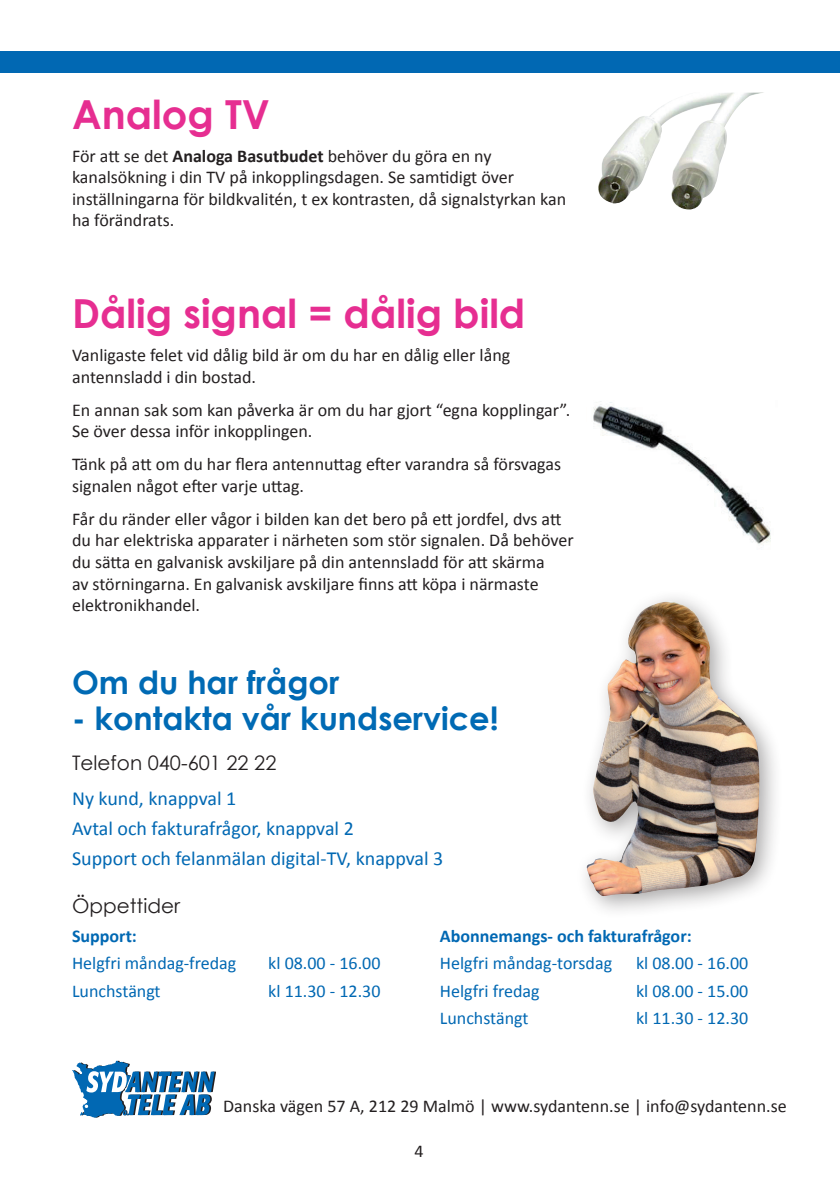
<style>
.page{position:relative;width:840px;height:1191px;background:#fff}
.page>*{position:absolute;margin:0;border:0;box-sizing:border-box;transform-origin:0 0}
.t1{font:700 40px "Century Gothic";color:#e62e91}
.t2{font:700 32px "Century Gothic";color:#006ab4}
.t3{font:20px/29.6px "Calibri";color:#0168b3}
.t4{font:20px "Century Gothic";color:#231f20}
.t5{font:18px/21.6px "Calibri";color:#231f20}
.t6{font:18px "Calibri";color:#0168b3}
.t7{font:700 18px "Calibri";color:#0168b3}
.s1{font-weight:700}
</style>
<div class="page">
<img style="left:598px;top:93px;width:163px;height:117px">
<img style="left:593px;top:401px;width:178px;height:144px">
<div style="left:0;top:51px;width:839px;height:22px;background:#0168b3"></div>
<svg style="left:72px;top:1060px;width:144px;height:57px"></svg>
<div style="left:572px;top:587px;width:209px;height:331px;background:#231f20;opacity:.39"></div>
<img style="left:586px;top:601px;width:174px;height:296px">
<h1 class="t1" style="left:72px;top:84px;width:199px">Analog TV</h1>
<p class="t5" style="left:72px;top:145px;width:495px">För att se det <span class="s1">Analoga Basutbudet</span> behöver du göra en ny kanalsökning i din TV på inkopplingsdagen. Se samtidigt över inställningarna för bildkvalitén, t ex kontrasten, då signalstyrkan kan ha förändrats.</p>
<h1 class="t1" style="left:72px;top:283px;width:454px">Dålig signal = dålig bild</h1>
<p class="t5" style="left:72px;top:344px;width:439px">Vanligaste felet vid dålig bild är om du har en dålig eller lång antennsladd i din bostad.</p>
<p class="t5" style="left:72px;top:399px;width:499px">En annan sak som kan påverka är om du har gjort “egna kopplingar”.<br>Se över dessa inför inkopplingen.</p>
<p class="t5" style="left:72px;top:453px;width:490px">Tänk på att om du har flera antennuttag efter varandra så försvagas signalen något efter varje uttag.</p>
<p class="t5" style="left:72px;top:508px;width:503px">Får du ränder eller vågor i bilden kan det bero på ett jordfel, dvs att du har elektriska apparater i närheten som stör signalen. Då behöver du sätta en galvanisk avskiljare på din antennsladd för att skärma<br>av störningarna. En galvanisk avskiljare finns att köpa i närmaste elektronikhandel.</p>
<h2 class="t2" style="left:72px;top:658px;width:268px">Om du har frågor</h2>
<h2 class="t2" style="left:72px;top:694px;width:428px">- kontakta vår kundservice!</h2>
<p class="t4" style="left:72px;top:748px;width:206px">Telefon 040-601 22 22</p>
<p class="t3" style="left:72px;top:784px;width:372px">Ny kund, knappval 1<br>Avtal och fakturafrågor, knappval 2<br>Support och felanmälan digital-TV, knappval 3</p>
<p class="t4" style="left:72px;top:891px;width:109px">Öppettider</p>
<p class="t7" style="left:72px;top:924px;width:66px">Support:</p>
<p class="t6" style="left:72px;top:952px;width:166px">Helgfri måndag-fredag</p>
<p class="t6" style="left:268px;top:952px;width:114px">kl 08.00 - 16.00</p>
<p class="t6" style="left:72px;top:979px;width:90px">Lunchstängt</p>
<p class="t6" style="left:268px;top:979px;width:114px">kl 11.30 - 12.30</p>
<p class="t7" style="left:439px;top:924px;width:253px">Abonnemangs- och fakturafrågor:</p>
<p class="t6" style="left:439px;top:952px;width:174px">Helgfri måndag-torsdag</p>
<p class="t6" style="left:635px;top:952px;width:114px">kl 08.00 - 16.00</p>
<p class="t6" style="left:439px;top:979px;width:101px">Helgfri fredag</p>
<p class="t6" style="left:635px;top:979px;width:114px">kl 08.00 - 15.00</p>
<p class="t6" style="left:439px;top:1006px;width:90px">Lunchstängt</p>
<p class="t6" style="left:635px;top:1006px;width:114px">kl 11.30 - 12.30</p>
<p class="t5" style="left:223px;top:1095px;width:564px">Danska vägen 57 A, 212 29 Malmö | www.sydantenn.se | info@sydantenn.se</p>
<p class="t5" style="left:414px;top:1140px;width:11px">4</p>
</div>
